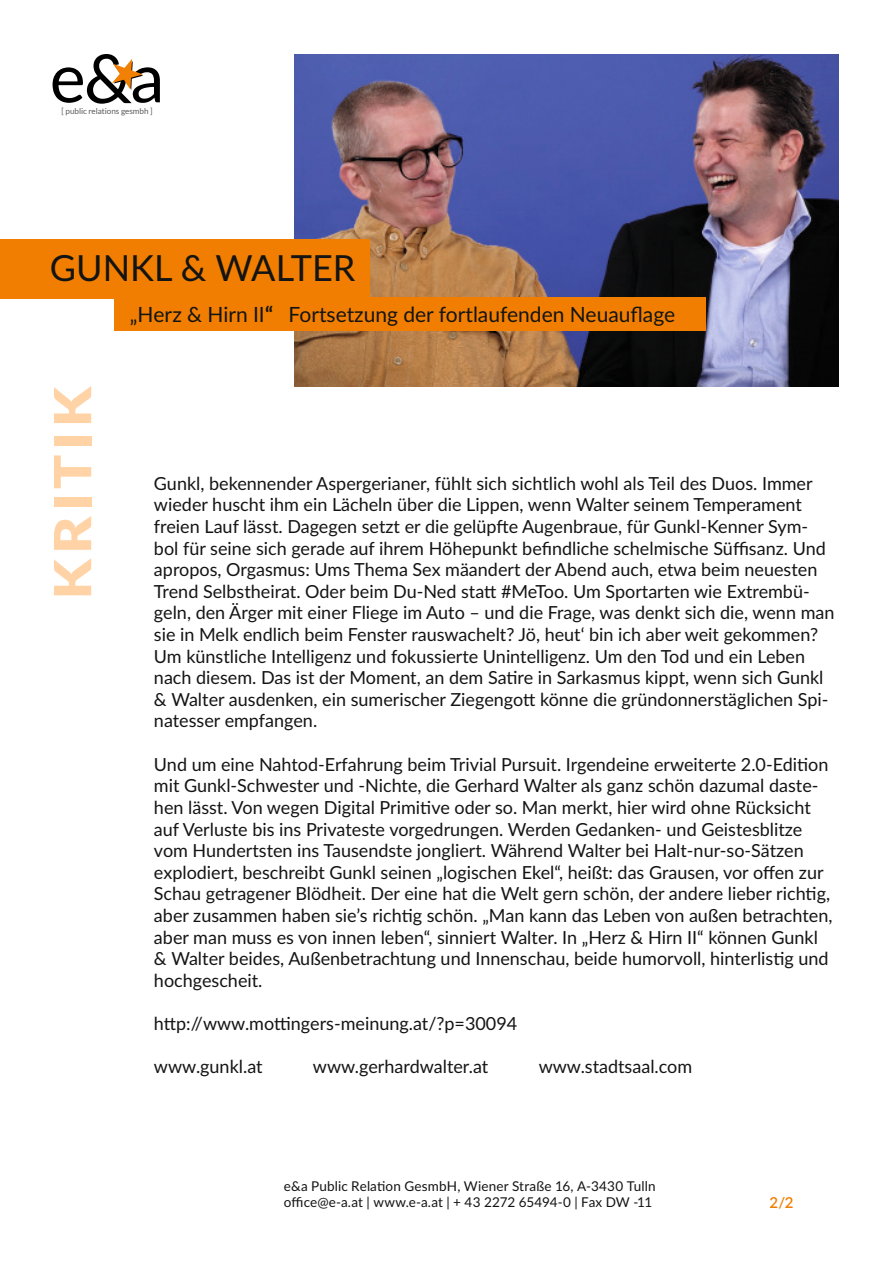
<style>
.page{position:relative;width:893px;height:1263px;background:#fff}
.page>*{position:absolute;margin:0;border:0;box-sizing:border-box;transform-origin:0 0}
.t1{font:900 51.15px "Lato";letter-spacing:.08em;color:#ffd3a6;scale:1.11 1}
.t2{font:36px "Lato";color:#131413}
.t3{font:21px "Lato";color:#131413}
.t4{font:18px/21.6px "Lato";color:#131413}
.t5{font:600 15px "Lato";color:#f17e00}
.t6{font:13.5px/16.2px "Lato";letter-spacing:.01em;color:#131413}
.t7{font:8.1px "Lato";letter-spacing:-.005em;color:#5a5a5a}
.s1{font-weight:700}
</style>
<div class="page">
<img style="left:295px;top:54px;width:544px;height:333px">
<div style="left:1px;top:239px;width:369px;height:60px;background:#f17e00"></div>
<div style="left:115px;top:298px;width:591px;height:33px;background:#f17e00"></div>
<svg style="left:53px;top:54px;width:107px;height:50px"></svg>
<p class="t7" style="left:61px;top:107px;width:93px">[ public relations gesmbh ]</p>
<h2 class="t2" style="left:50px;top:242px;width:307px">GUNKL &amp; WALTER</h2>
<p class="t3" style="left:130px;top:299px;width:547px">„Herz &amp; Hirn II<span class="s1">“</span> Fortsetzung der fortlaufenden Neuauflage</p>
<h1 class="t1" style="left:34px;top:599px;width:194px;rotate:-90deg">KRITIK</h1>
<p class="t4" style="left:154px;top:472px;width:682px">Gunkl, bekennender Aspergerianer, fühlt sich sichtlich wohl als Teil des Duos. Immer wieder huscht ihm ein Lächeln über die Lippen, wenn Walter seinem Temperament freien Lauf lässt. Dagegen setzt er die gelüpfte Augenbraue, für Gunkl-Kenner Sym&shy;bol für seine sich gerade auf ihrem Höhepunkt befindliche schelmische Süffisanz. Und apropos, Orgasmus: Ums Thema Sex mäandert der Abend auch, etwa beim neuesten Trend Selbstheirat. Oder beim Du-Ned statt #MeToo. Um Sportarten wie Extrembü&shy;geln, den Ärger mit einer Fliege im Auto – und die Frage, was denkt sich die, wenn man sie in Melk endlich beim Fenster rauswachelt? Jö, heut‘ bin ich aber weit gekommen?<br>Um künstliche Intelligenz und fokussierte Unintelligenz. Um den Tod und ein Leben nach diesem. Das ist der Moment, an dem Satire in Sarkasmus kippt, wenn sich Gunkl &amp; Walter ausdenken, ein sumerischer Ziegengott könne die gründonnerstäglichen Spi&shy;natesser empfangen.</p>
<p class="t4" style="left:154px;top:752px;width:680px">Und um eine Nahtod-Erfahrung beim Trivial Pursuit. Irgendeine erweiterte 2.0-Edition mit Gunkl-Schwester und -Nichte, die Gerhard Walter als ganz schön dazumal daste&shy;hen lässt. Von wegen Digital Primitive oder so. Man merkt, hier wird ohne Rücksicht auf Verluste bis ins Privateste vorgedrungen. Werden Gedanken- und Geistesblitze vom Hundertsten ins Tausendste jongliert. Während Walter bei Halt-nur-so-Sätzen explodiert, beschreibt Gunkl seinen „logischen Ekel“, heißt: das Grausen, vor offen zur Schau getragener Blödheit. Der eine hat die Welt gern schön, der andere lieber richtig, aber zusammen haben sie’s richtig schön. „Man kann das Leben von außen betrachten, aber man muss es von innen leben“, sinniert Walter. In „Herz &amp; Hirn II“ können Gunkl &amp; Walter beides, Außenbetrachtung und Innenschau, beide humorvoll, hinterlistig und hochgescheit.</p>
<p class="t4" style="left:154px;top:1012px;width:365px">http://www.mottingers-meinung.at/?p=30094</p>
<p class="t4" style="left:154px;top:1055px;width:110px">www.gunkl.at</p>
<p class="t4" style="left:313px;top:1055px;width:177px">www.gerhardwalter.at</p>
<p class="t4" style="left:539px;top:1055px;width:155px">www.stadtsaal.com</p>
<p class="t6" style="left:284px;top:1177px;width:373px">e&amp;a Public Relation GesmbH, Wiener Straße 16, A-3430 Tulln office@e-a.at | www.e-a.at | + 43 2272 65494-0 | Fax DW -11</p>
<p class="t5" style="left:770px;top:1192px;width:25px">2/2</p>
</div>
